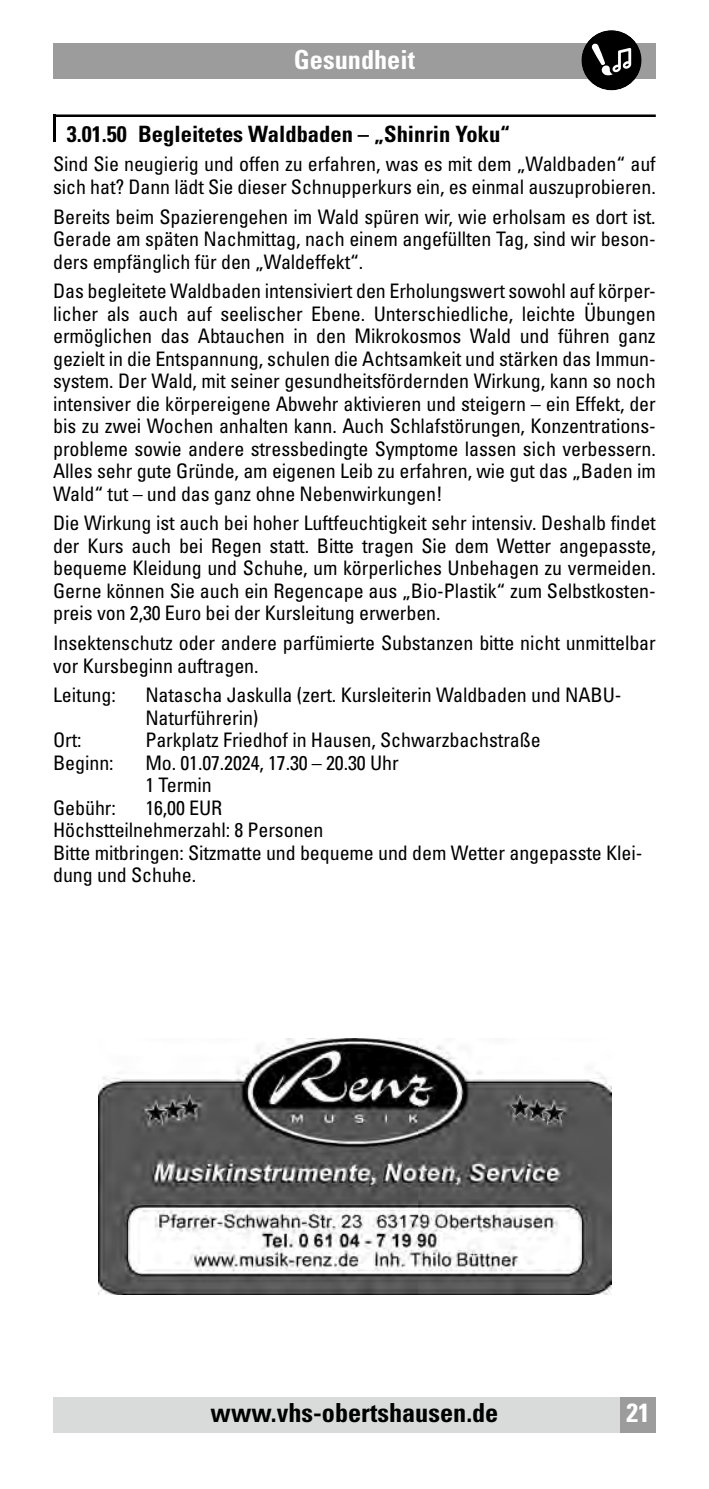
<style>
.page{position:relative;width:709px;height:1489px;background:#fff}
.page>*{position:absolute;margin:0;border:0;box-sizing:border-box;transform-origin:0 0}
.t1{font:700 condensed 26.25px "Univers LT Std";color:#000}
.t2{font:700 condensed 26.25px "Univers LT Std";color:#fff}
.t3{font:700 condensed 22.5px "Univers LT Std";color:#000}
.t4{font:condensed 20px/22.5px "Univers LT Std";letter-spacing:-.005em;color:#000}
</style>
<div class="page">
<div style="left:53px;top:1396px;width:603px;height:35px;background:#d9dada"></div>
<div style="left:620px;top:1396px;width:36px;height:35px;background:#9c9c9d"></div>
<hr style="left:53px;top:114px;width:603px;height:3px;background:#000">
<hr style="left:53px;top:114px;width:3px;height:28px;background:#000">
<div style="left:53px;top:43px;width:603px;height:36px;background:#9c9c9d"></div>
<div style="left:581px;top:30px;width:60px;height:60px;background:#000;border-radius:50%"></div>
<svg style="left:591px;top:43px;width:40px;height:33px"></svg>
<img style="left:99px;top:1038px;width:512px;height:256px">
<h1 class="t2" style="left:294px;top:43px;width:123px">Gesundheit</h1>
<p class="t3" style="left:67px;top:120px;width:445px">3.01.50 Begleitetes Waldbaden – „Shinrin Yoku“</p>
<p class="t4" style="left:53px;top:153px;width:604px">Sind Sie neugierig und offen zu erfahren, was es mit dem „Waldbaden“ auf sich hat? Dann lädt Sie dieser Schnupperkurs ein, es einmal auszuprobieren.</p>
<p class="t4" style="left:53px;top:205px;width:604px;text-align:justify">Bereits beim Spazierengehen im Wald spüren wir, wie erholsam es dort ist.<br>Gerade am späten Nachmittag, nach einem angefüllten Tag, sind wir beson&shy;ders empfänglich für den „Waldeffekt“.</p>
<p class="t4" style="left:53px;top:279px;width:604px;text-align:justify">Das begleitete Waldbaden intensiviert den Erholungswert sowohl auf körper&shy;licher als auch auf seelischer Ebene. Unterschiedliche, leichte Übungen ermöglichen das Abtauchen in den Mikrokosmos Wald und führen ganz gezielt in die Entspannung, schulen die Achtsamkeit und stärken das Immun&shy;system. Der Wald, mit seiner gesundheitsfördernden Wirkung, kann so noch intensiver die körpereigene Abwehr aktivieren und steigern – ein Effekt, der bis zu zwei Wochen anhalten kann. Auch Schlafstörungen, Konzentrations&shy;probleme sowie andere stressbedingte Symptome lassen sich verbessern.<br>Alles sehr gute Gründe, am eigenen Leib zu erfahren, wie gut das „Baden im Wald“ tut – und das ganz ohne Nebenwirkungen!</p>
<p class="t4" style="left:53px;top:511px;width:604px;text-align:justify">Die Wirkung ist auch bei hoher Luftfeuchtigkeit sehr intensiv. Deshalb findet der Kurs auch bei Regen statt. Bitte tragen Sie dem Wetter angepasste, bequeme Kleidung und Schuhe, um körperliches Unbehagen zu vermeiden.<br>Gerne können Sie auch ein Regencape aus „Bio-Plastik“ zum Selbstkosten&shy;preis von 2,30 Euro bei der Kursleitung erwerben.</p>
<p class="t4" style="left:53px;top:631px;width:604px">Insektenschutz oder andere parfümierte Substanzen bitte nicht unmittelbar vor Kursbeginn auftragen.</p>
<p class="t4" style="left:53px;top:683px;width:64px">Leitung:</p>
<p class="t4" style="left:145px;top:683px;width:477px">Natascha Jaskulla (zert. Kursleiterin Waldbaden und NABU-<br>Naturführerin)</p>
<p class="t4" style="left:53px;top:728px;width:30px">Ort:</p>
<p class="t4" style="left:145px;top:728px;width:397px">Parkplatz Friedhof in Hausen, Schwarzbachstraße</p>
<p class="t4" style="left:53px;top:751px;width:62px">Beginn:</p>
<p class="t4" style="left:145px;top:751px;width:255px">Mo. 01.07.2024, 17.30 – 20.30 Uhr<br>1 Termin</p>
<p class="t4" style="left:53px;top:796px;width:64px">Gebühr:</p>
<p class="t4" style="left:53px;top:796px;width:590px;text-indent:92px">16,00 EUR<br>Höchstteilnehmerzahl: 8 Personen<br>Bitte mitbringen: Sitzmatte und bequeme und dem Wetter angepasste Klei&shy;dung und Schuhe.</p>
<h1 class="t1" style="left:210px;top:1396px;width:289px">www.vhs-obertshausen.de</h1>
<h1 class="t2" style="left:626px;top:1396px;width:25px">21</h1>
</div>
